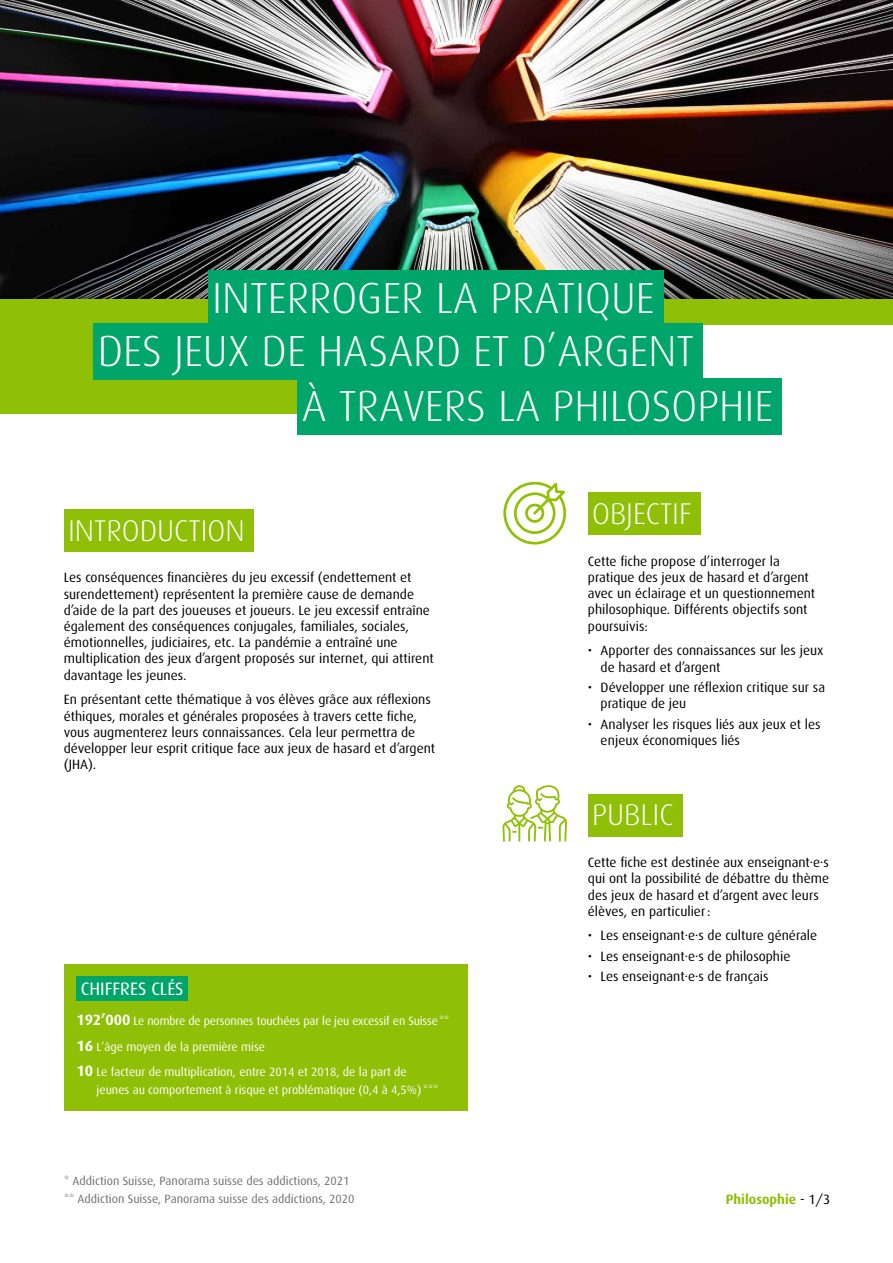
<style>
.page{position:relative;width:893px;height:1263px;background:#fff}
.page>*{position:absolute;margin:0;border:0;box-sizing:border-box;transform-origin:0 0}
.t1{font:300 43.5px/52.9px "Dax";color:#fff}
.t2{font:300 30px "Dax";color:#fff}
.t3{font:18px "Dax";color:#fff}
.t4{font:13.5px/16.2px "Dax";color:#000}
.t5{font:700 13.5px "Dax";color:#90bf07}
.t6{font:12px/25.8px "Dax";color:#fff}
.t7{font:12px/18.6px "Dax";color:#6f7070}
.s1{font-weight:700;font-size:15px}
.s2{font-weight:400;color:#000}
</style>
<div class="page">
<div style="left:0;top:0;width:893px;height:324px;background:#90bf07"></div>
<div style="left:0;top:302px;width:567px;height:111px;background:#90bf07"></div>
<img style="left:0;top:0;width:893px;height:299px">
<div style="left:298px;top:378px;width:484px;height:57px;background:#00a56a"></div>
<div style="left:588px;top:492px;width:112px;height:43px;background:#90bf07"></div>
<div style="left:588px;top:794px;width:94px;height:42px;background:#90bf07"></div>
<svg style="left:502px;top:481px;width:65px;height:64px"></svg>
<svg style="left:502px;top:785px;width:65px;height:57px"></svg>
<div style="left:64px;top:509px;width:189px;height:43px;background:#90bf07"></div>
<div style="left:208px;top:271px;width:455px;height:56px;background:#00a56a"></div>
<div style="left:94px;top:324px;width:609px;height:56px;background:#00a56a"></div>
<div style="left:64px;top:964px;width:404px;height:147px;background:#90bf07"></div>
<div style="left:77px;top:976px;width:111px;height:25px;background:#00a56a"></div>
<h1 class="t1" style="left:98px;top:272px;width:598px;text-indent:114px">INTERROGER LA PRATIQUE<br>DES JEUX DE HASARD ET D’ARGENT</h1>
<h1 class="t1" style="left:302px;top:380px;width:473px">À TRAVERS LA PHILOSOPHIE</h1>
<h2 class="t2" style="left:68px;top:514px;width:178px">INTRODUCTION</h2>
<p class="t4" style="left:64px;top:570px;width:372px">Les conséquences financières du jeu excessif (endettement et surendettement) représentent la première cause de demande d’aide de la part des joueuses et joueurs. Le jeu excessif entraîne également des conséquences conjugales, familiales, sociales, émotionnelles, judiciaires, etc. La pandémie a entraîné une multiplication des jeux d’argent proposés sur internet, qui attirent davantage les jeunes.</p>
<p class="t4" style="left:64px;top:692px;width:373px">En présentant cette thématique à vos élèves grâce aux réflexions éthiques, morales et générales proposées à travers cette fiche, vous augmenterez leurs connaissances. Cela leur permettra de développer leur esprit critique face aux jeux de hasard et d’argent (JHA).</p>
<h3 class="t3" style="left:81px;top:979px;width:104px">CHIFFRES CLÉS</h3>
<p class="t6" style="left:77px;top:1008px;width:374px"><span class="s1">192’000</span> Le nombre de personnes touchées par le jeu excessif en Suisse**<br><span class="s1">16</span> L’âge moyen de la première mise<br><span class="s1">10</span> Le facteur de multiplication, entre 2014 et 2018, de la part de</p>
<p class="t6" style="left:96px;top:1077px;width:343px">jeunes au comportement à risque et problématique (0,4 à 4,5%) ***</p>
<p class="t7" style="left:64px;top:1171px;width:292px">* Addiction Suisse, Panorama suisse des addictions, 2021 ** Addiction Suisse, Panorama suisse des addictions, 2020</p>
<h2 class="t2" style="left:592px;top:497px;width:101px">OBJECTIF</h2>
<p class="t4" style="left:588px;top:553px;width:229px">Cette fiche propose d’interroger la pratique des jeux de hasard et d’argent avec un éclairage et un questionnement philosophique. Différents objectifs sont poursuivis:</p>
<p class="t4" style="left:601px;top:643px;width:224px;text-indent:-13px">• Apporter des connaissances sur les jeux de hasard et d’argent</p>
<p class="t4" style="left:601px;top:679px;width:226px;text-indent:-13px">• Développer une réflexion critique sur sa pratique de jeu</p>
<p class="t4" style="left:601px;top:716px;width:221px;text-indent:-13px">• Analyser les risques liés aux jeux et les enjeux économiques liés</p>
<h2 class="t2" style="left:592px;top:798px;width:83px">PUBLIC</h2>
<p class="t4" style="left:588px;top:854px;width:243px">Cette fiche est destinée aux enseignant·e·s qui ont la possibilité de débattre du thème des jeux de hasard et d’argent avec leurs élèves, en particulier:</p>
<p class="t4" style="left:588px;top:928px;width:231px">• Les enseignant·e·s de culture générale</p>
<p class="t4" style="left:588px;top:948px;width:204px">• Les enseignant·e·s de philosophie</p>
<p class="t4" style="left:588px;top:969px;width:182px">• Les enseignant·e·s de français</p>
<p class="t5" style="left:726px;top:1192px;width:106px">Philosophie <span class="s2">- 1/3</span></p>
</div>
